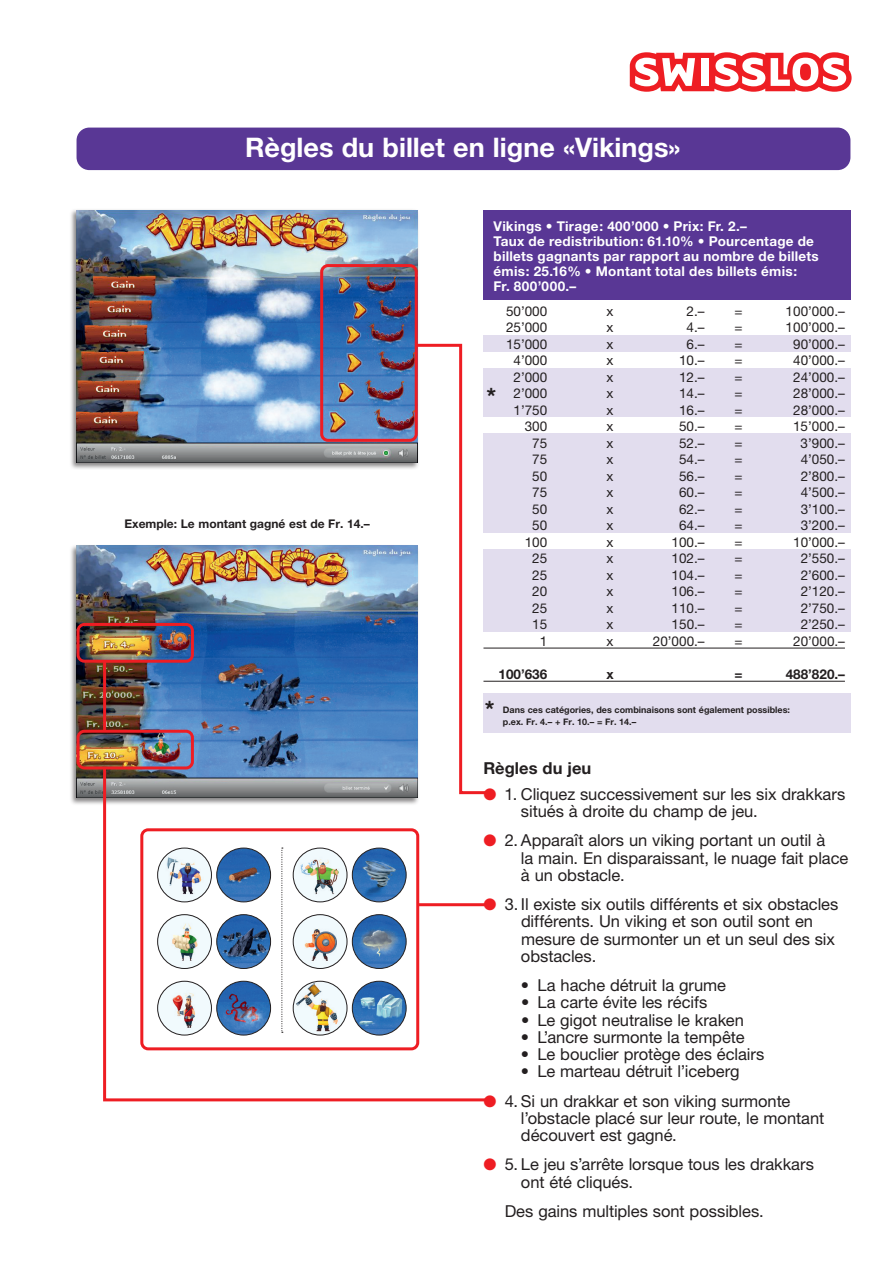
<style>
.page{position:relative;width:893px;height:1263px;background:#fff}
.page>*{position:absolute;margin:0;border:0;box-sizing:border-box;transform-origin:0 0}
.t1{font:700 27px "Helvetica Neue CE";color:#fff}
.t2{font:700 24px "Helvetica Neue CE";color:#231f20}
.t3{font:16.5px/17.2px "Helvetica Neue CE";letter-spacing:-.005em;color:#231f20}
.t4{font:700 16.5px "Helvetica Neue CE";letter-spacing:.005em;color:#231f20}
.t5{font:13.5px "Helvetica Neue CE";color:#242021}
.t6{font:700 13.5px/15px "Helvetica Neue CE";letter-spacing:.02em;color:#fff}
.t7{font:13.5px "Helvetica Neue CE";color:#231f20}
.t8{font:700 13.5px "Helvetica Neue CE";color:#231f20}
.t9{font:700 12px "Helvetica Neue CE";color:#231f20}
.t10{font:700 9px/12px "Helvetica Neue CE";color:#231f20}
.s1{color:#ee1d23}
</style>
<div class="page">
<div style="left:483px;top:549px;width:367px;height:82px;background:#e2ddee"></div>
<div style="left:483px;top:433px;width:368px;height:100px;background:#e2ddee"></div>
<div style="left:483px;top:368px;width:367px;height:49px;background:#e2ddee"></div>
<div style="left:77px;top:128px;width:773px;height:42px;background:#593795;border-radius:13px"></div>
<svg style="left:630px;top:52px;width:222px;height:40px"></svg>
<div style="left:483px;top:335px;width:367px;height:17px;background:#e2ddee"></div>
<hr style="left:483px;top:648px;width:362px;height:1px;background:#231f20">
<hr style="left:483px;top:681px;width:362px;height:1px;background:#231f20">
<div style="left:483px;top:210px;width:368px;height:89px;background:#593795"></div>
<div style="left:483px;top:693px;width:367px;height:40px;background:#e2ddee"></div>
<div style="left:69px;top:544px;width:350px;height:262px;background:#231f20;opacity:.55"></div>
<img style="left:77px;top:545px;width:336px;height:253px">
<div style="left:69px;top:208px;width:350px;height:262px;background:#231f20;opacity:.55"></div>
<img style="left:77px;top:210px;width:341px;height:252px">
<div style="left:320px;top:264px;width:98px;height:178px;border:3px solid #ee1d23;border-radius:6px"></div>
<div style="left:77px;top:730px;width:117px;height:39px;border:3px solid #ee1d23;border-radius:6px"></div>
<div style="left:77px;top:623px;width:117px;height:40px;border:3px solid #ee1d23;border-radius:6px"></div>
<svg style="left:102px;top:764px;width:390px;height:338px"></svg>
<hr style="left:103px;top:660px;width:3px;height:71px;background:#ee1d23">
<svg style="left:413px;top:342px;width:88px;height:459px"></svg>
<h1 class="t1" style="left:245px;top:131px;width:437px">Règles du billet en ligne «Vikings»</h1>
<p class="t9" style="left:125px;top:517px;width:247px">Exemple: Le montant gagné est de Fr. 14.–</p>
<p class="t6" style="left:493px;top:219px;width:327px">Vikings • Tirage: 400’000 • Prix: Fr. 2.–<br>Taux de redistribution: 61.10% • Pourcentage de billets gagnants par rapport au nombre de billets émis: 25.16% • Montant total des billets émis:<br>Fr. 800’000.–</p>
<p class="t7" style="left:506px;top:303px;width:43px">50’000</p>
<p class="t7" style="left:606px;top:303px;width:8px">x</p>
<p class="t7" style="left:687px;top:303px;width:20px">2.–</p>
<p class="t7" style="left:735px;top:303px;width:10px">=</p>
<p class="t7" style="left:786px;top:303px;width:61px">100’000.–</p>
<p class="t7" style="left:506px;top:319px;width:43px">25’000</p>
<p class="t7" style="left:606px;top:319px;width:8px">x</p>
<p class="t7" style="left:687px;top:319px;width:20px">4.–</p>
<p class="t7" style="left:735px;top:319px;width:10px">=</p>
<p class="t7" style="left:786px;top:319px;width:61px">100’000.–</p>
<p class="t7" style="left:506px;top:336px;width:43px">15’000</p>
<p class="t7" style="left:606px;top:336px;width:8px">x</p>
<p class="t7" style="left:687px;top:336px;width:20px">6.–</p>
<p class="t7" style="left:735px;top:336px;width:10px">=</p>
<p class="t7" style="left:793px;top:336px;width:53px">90’000.–</p>
<p class="t7" style="left:513px;top:352px;width:35px">4’000</p>
<p class="t7" style="left:606px;top:352px;width:8px">x</p>
<p class="t7" style="left:679px;top:352px;width:27px">10.–</p>
<p class="t7" style="left:735px;top:352px;width:10px">=</p>
<p class="t7" style="left:793px;top:352px;width:53px">40’000.–</p>
<p class="t7" style="left:513px;top:369px;width:35px">2’000</p>
<p class="t7" style="left:606px;top:369px;width:8px">x</p>
<p class="t7" style="left:679px;top:369px;width:27px">12.–</p>
<p class="t7" style="left:735px;top:369px;width:10px">=</p>
<p class="t7" style="left:793px;top:369px;width:53px">24’000.–</p>
<p class="t7" style="left:513px;top:385px;width:35px">2’000</p>
<p class="t7" style="left:606px;top:385px;width:8px">x</p>
<p class="t7" style="left:679px;top:385px;width:27px">14.–</p>
<p class="t7" style="left:735px;top:385px;width:10px">=</p>
<p class="t7" style="left:793px;top:385px;width:53px">28’000.–</p>
<p class="t7" style="left:513px;top:402px;width:35px">1’750</p>
<p class="t7" style="left:606px;top:402px;width:8px">x</p>
<p class="t7" style="left:679px;top:402px;width:27px">16.–</p>
<p class="t7" style="left:735px;top:402px;width:10px">=</p>
<p class="t7" style="left:793px;top:402px;width:53px">28’000.–</p>
<h2 class="t2" style="left:486px;top:382px;width:11px">*</h2>
<p class="t5" style="left:525px;top:418px;width:24px">300</p>
<p class="t5" style="left:606px;top:418px;width:8px">x</p>
<p class="t5" style="left:679px;top:418px;width:27px">50.–</p>
<p class="t5" style="left:735px;top:418px;width:10px">=</p>
<p class="t5" style="left:793px;top:418px;width:53px">15’000.–</p>
<p class="t5" style="left:532px;top:435px;width:17px">75</p>
<p class="t5" style="left:606px;top:435px;width:8px">x</p>
<p class="t5" style="left:679px;top:435px;width:27px">52.–</p>
<p class="t5" style="left:735px;top:435px;width:10px">=</p>
<p class="t5" style="left:801px;top:435px;width:46px">3’900.–</p>
<p class="t5" style="left:532px;top:451px;width:17px">75</p>
<p class="t5" style="left:606px;top:451px;width:8px">x</p>
<p class="t5" style="left:679px;top:451px;width:27px">54.–</p>
<p class="t5" style="left:735px;top:451px;width:10px">=</p>
<p class="t5" style="left:801px;top:451px;width:46px">4’050.–</p>
<p class="t5" style="left:532px;top:468px;width:17px">50</p>
<p class="t5" style="left:606px;top:468px;width:8px">x</p>
<p class="t5" style="left:679px;top:468px;width:27px">56.–</p>
<p class="t5" style="left:735px;top:468px;width:10px">=</p>
<p class="t5" style="left:801px;top:468px;width:46px">2’800.–</p>
<p class="t5" style="left:532px;top:484px;width:17px">75</p>
<p class="t5" style="left:606px;top:484px;width:8px">x</p>
<p class="t5" style="left:679px;top:484px;width:27px">60.–</p>
<p class="t5" style="left:735px;top:484px;width:10px">=</p>
<p class="t5" style="left:801px;top:484px;width:46px">4’500.–</p>
<p class="t5" style="left:532px;top:501px;width:17px">50</p>
<p class="t5" style="left:606px;top:501px;width:8px">x</p>
<p class="t5" style="left:679px;top:501px;width:27px">62.–</p>
<p class="t5" style="left:735px;top:501px;width:10px">=</p>
<p class="t5" style="left:801px;top:501px;width:46px">3’100.–</p>
<p class="t5" style="left:532px;top:517px;width:17px">50</p>
<p class="t5" style="left:606px;top:517px;width:8px">x</p>
<p class="t5" style="left:679px;top:517px;width:27px">64.–</p>
<p class="t5" style="left:735px;top:517px;width:10px">=</p>
<p class="t5" style="left:801px;top:517px;width:46px">3’200.–</p>
<p class="t5" style="left:525px;top:534px;width:24px">100</p>
<p class="t5" style="left:606px;top:534px;width:8px">x</p>
<p class="t5" style="left:672px;top:534px;width:35px">100.–</p>
<p class="t5" style="left:735px;top:534px;width:10px">=</p>
<p class="t5" style="left:793px;top:534px;width:53px">10’000.–</p>
<p class="t5" style="left:532px;top:550px;width:17px">25</p>
<p class="t5" style="left:606px;top:550px;width:8px">x</p>
<p class="t5" style="left:672px;top:550px;width:35px">102.–</p>
<p class="t5" style="left:735px;top:550px;width:10px">=</p>
<p class="t5" style="left:801px;top:550px;width:46px">2’550.–</p>
<p class="t5" style="left:532px;top:567px;width:17px">25</p>
<p class="t5" style="left:606px;top:567px;width:8px">x</p>
<p class="t5" style="left:672px;top:567px;width:35px">104.–</p>
<p class="t5" style="left:735px;top:567px;width:10px">=</p>
<p class="t5" style="left:801px;top:567px;width:46px">2’600.–</p>
<p class="t5" style="left:532px;top:583px;width:17px">20</p>
<p class="t5" style="left:606px;top:583px;width:8px">x</p>
<p class="t5" style="left:672px;top:583px;width:35px">106.–</p>
<p class="t5" style="left:735px;top:583px;width:10px">=</p>
<p class="t5" style="left:801px;top:583px;width:46px">2’120.–</p>
<p class="t5" style="left:532px;top:600px;width:17px">25</p>
<p class="t5" style="left:607px;top:600px;width:8px">x</p>
<p class="t5" style="left:672px;top:600px;width:35px">110.–</p>
<p class="t5" style="left:735px;top:600px;width:10px">=</p>
<p class="t5" style="left:801px;top:600px;width:46px">2’750.–</p>
<p class="t5" style="left:532px;top:616px;width:17px">15</p>
<p class="t5" style="left:607px;top:616px;width:8px">x</p>
<p class="t5" style="left:672px;top:616px;width:35px">150.–</p>
<p class="t5" style="left:735px;top:616px;width:10px">=</p>
<p class="t5" style="left:801px;top:616px;width:46px">2’250.–</p>
<p class="t5" style="left:540px;top:633px;width:9px">1</p>
<p class="t5" style="left:607px;top:633px;width:8px">x</p>
<p class="t5" style="left:653px;top:633px;width:53px">20’000.–</p>
<p class="t5" style="left:735px;top:633px;width:10px">=</p>
<p class="t5" style="left:793px;top:633px;width:53px">20’000.–</p>
<p class="t8" style="left:499px;top:665px;width:50px">100’636</p>
<p class="t8" style="left:606px;top:665px;width:9px">x</p>
<p class="t8" style="left:735px;top:665px;width:10px">=</p>
<p class="t8" style="left:786px;top:665px;width:61px">488’820.–</p>
<h2 class="t2" style="left:485px;top:694px;width:11px">*</h2>
<p class="t10" style="left:503px;top:704px;width:289px">Dans ces catégories, des combinaisons sont également possibles: p.ex. Fr. 4.– + Fr. 10.– = Fr. 14.–</p>
<p class="t4" style="left:483px;top:757px;width:109px">Règles du jeu</p>
<p class="t3" style="left:521px;top:785px;width:326px;text-indent:-38px"><span class="s1">●</span> 1. Cliquez successivement sur les six drakkars situés à droite du champ de jeu.</p>
<p class="t3" style="left:521px;top:832px;width:329px;text-indent:-38px"><span class="s1">●</span> 2. Apparaît alors un viking portant un outil à<br>la main. En disparaissant, le nuage fait place à un obstacle.</p>
<p class="t3" style="left:521px;top:896px;width:319px;text-indent:-38px"><span class="s1">●</span> 3. Il existe six outils différents et six obstacles différents. Un viking et son outil sont en mesure de surmonter un et un seul des six obstacles.</p>
<p class="t3" style="left:521px;top:977px;width:207px">• La hache détruit la grume</p>
<p class="t3" style="left:521px;top:994px;width:188px">• La carte évite les récifs</p>
<p class="t3" style="left:521px;top:1011px;width:224px">• Le gigot neutralise le kraken</p>
<p class="t3" style="left:521px;top:1028px;width:225px">• L’ancre surmonte la tempête</p>
<p class="t3" style="left:521px;top:1046px;width:245px">• Le bouclier protège des éclairs</p>
<p class="t3" style="left:521px;top:1063px;width:220px">• Le marteau détruit l’iceberg</p>
<p class="t3" style="left:521px;top:1092px;width:305px;text-indent:-38px"><span class="s1">●</span> 4. Si un drakkar et son viking surmonte l’obstacle placé sur leur route, le montant découvert est gagné.</p>
<p class="t3" style="left:521px;top:1156px;width:295px;text-indent:-38px"><span class="s1">●</span> 5. Le jeu s’arrête lorsque tous les drakkars ont été cliqués.</p>
<p class="t3" style="left:505px;top:1202px;width:261px">Des gains multiples sont possibles.</p>
</div>
